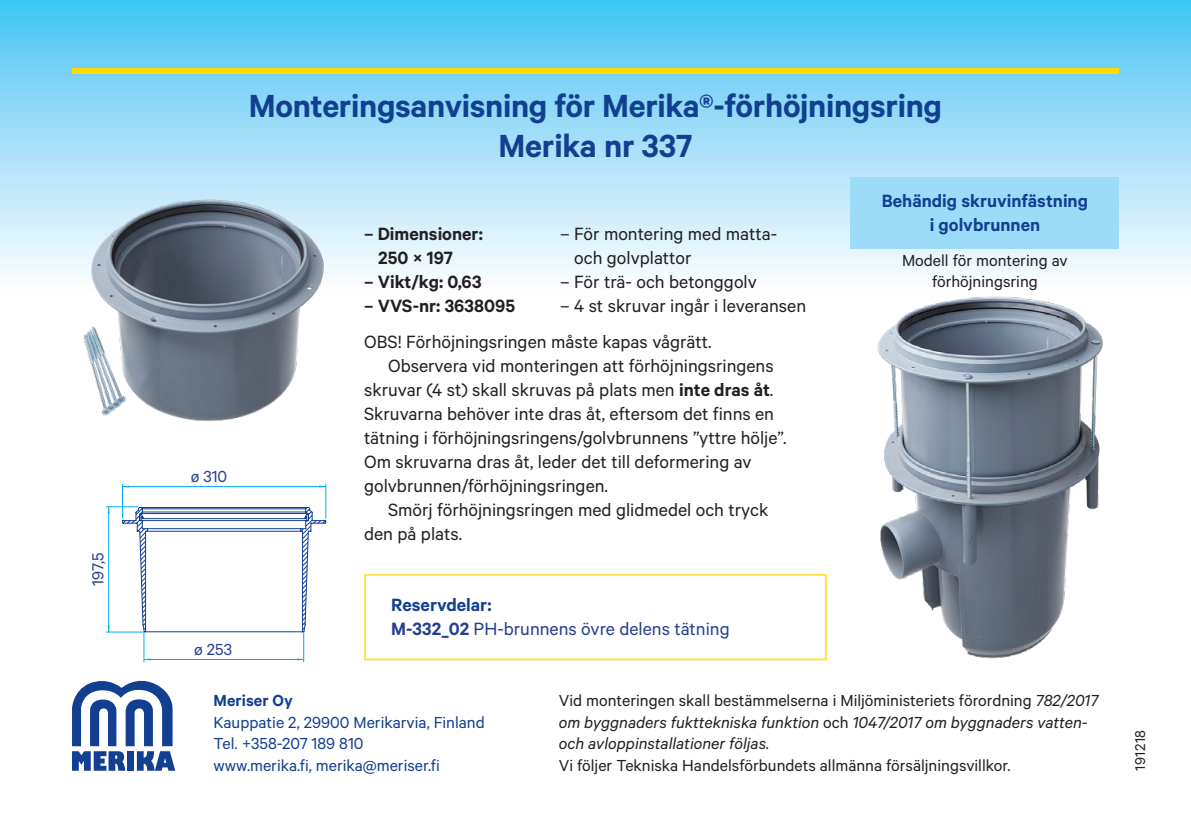
<style>
.page{position:relative;width:1191px;height:840px;background:#fff}
.page>*{position:absolute;margin:0;border:0;box-sizing:border-box;transform-origin:0 0}
.t1{font:600 36px "Calibre";letter-spacing:-.01em;color:#123f90}
.leipis_sis{font:20px/24px "Calibre";color:#231f20}
.Leipis{font:20px/24px "Calibre";color:#231f20}
.t2{font:600 20px "Calibre";color:#231f20}
.t3{font:600 20px "Calibre";color:#123f90}
.t4{font:20px "Calibre";color:#253f8e}
.t5{font:18px/21.6px "Calibre";color:#231f20;text-align:center}
.t6{font:italic 18px "Calibre";color:#231f20}
.t7{font:18px "Calibre";color:#123f90}
.t8{font:18px "Calibre";color:#253f8e}
.t9{font:600 18px "Calibre";color:#123f90}
.t10{font:16px "Calibre";letter-spacing:.025em;color:#231f20}
.s1{font-weight:600}
.s2{font-style:italic}
.s3{font-style:normal}
</style>
<div class="page">
<div style="left:0;top:0;width:1191px;height:289px;background:linear-gradient(to bottom,#46c4f4,#fffcfe)"></div>
<div style="left:72px;top:68px;width:1047px;height:5px;background:#ffdc01"></div>
<svg style="left:72px;top:680px;width:103px;height:90px"></svg>
<div style="left:851px;top:177px;width:268px;height:71px;background:#9cdcf8"></div>
<img style="left:57px;top:167px;width:286px;height:255px">
<hr style="left:122px;top:486px;width:204px;height:1px;background:#00aeef">
<hr style="left:325px;top:483px;width:1px;height:35px;background:#00aeef">
<hr style="left:122px;top:483px;width:1px;height:35px;background:#00aeef">
<hr style="left:108px;top:506px;width:1px;height:125px;background:#00aeef">
<hr style="left:106px;top:631px;width:38px;height:1px;background:#00aeef">
<hr style="left:106px;top:506px;width:32px;height:1px;background:#00aeef">
<svg style="left:121px;top:506px;width:206px;height:155px"></svg>
<img style="left:867px;top:274px;width:241px;height:385px">
<div style="left:364px;top:573px;width:463px;height:87px;border:2px solid #ffe34f"></div>
<p class="t8" style="left:87px;top:585px;width:34px;rotate:-90deg">197,5</p>
<p class="t8" style="left:191px;top:465px;width:38px">ø 310</p>
<p class="t1" style="left:249px;top:84px;width:694px">Monteringsanvisning för Merika®-förhöjningsring</p>
<p class="t1" style="left:498px;top:124px;width:195px">Merika nr 337</p>
<p class="leipis_sis" style="left:560px;top:221px;width:218px">– För montering med matta-</p>
<p class="leipis_sis" style="left:574px;top:245px;width:119px">och golvplattor</p>
<p class="leipis_sis" style="left:560px;top:269px;width:198px">– För trä- och betonggolv</p>
<p class="leipis_sis" style="left:560px;top:293px;width:247px">– 4 st skruvar ingår i leveransen</p>
<p class="Leipis" style="left:364px;top:329px;width:349px">OBS! Förhöjningsringen måste kapas vågrätt.</p>
<p class="leipis_sis" style="left:364px;top:353px;width:424px;text-indent:24px">Observera vid monteringen att förhöjningsringens skruvar (4 st) skall skruvas på plats men <span class="s1">inte dras åt</span>.<br>Skruvarna behöver inte dras åt, eftersom det finns en tätning i förhöjningsringens/golvbrunnens ”yttre hölje”.</p>
<p class="Leipis" style="left:364px;top:449px;width:389px">Om skruvarna dras åt, leder det till deformering av golvbrunnen/förhöjningsringen.</p>
<p class="leipis_sis" style="left:364px;top:497px;width:406px;text-indent:24px">Smörj förhöjningsringen med glidmedel och tryck den på plats.</p>
<p class="t2" style="left:364px;top:222px;width:120px">– Dimensioner:</p>
<p class="t2" style="left:378px;top:246px;width:76px">250 × 197</p>
<p class="t2" style="left:364px;top:270px;width:119px">– Vikt/kg: 0,63</p>
<p class="t2" style="left:364px;top:294px;width:152px">– VVS-nr: 3638095</p>
<p class="t3" style="left:881px;top:189px;width:208px">Behändig skruvinfästning</p>
<p class="t3" style="left:929px;top:213px;width:112px">i golvbrunnen</p>
<p class="t5" style="left:902px;top:248px;width:167px">Modell för montering av förhöjningsring</p>
<p class="t8" style="left:194px;top:638px;width:40px">ø 253</p>
<p class="t3" style="left:391px;top:592px;width:102px">Reservdelar:</p>
<p class="t4" style="left:391px;top:616px;width:340px"><span class="s1">M-332_02</span> PH-brunnens övre delens tätning</p>
<p class="t9" style="left:214px;top:689px;width:81px">Meriser Oy</p>
<p class="t7" style="left:214px;top:711px;width:273px">Kauppatie 2, 29900 Merikarvia, Finland</p>
<p class="t7" style="left:214px;top:732px;width:151px">Tel. +358-207 189 810</p>
<p class="t7" style="left:214px;top:754px;width:228px">www.merika.fi, merika@meriser.fi</p>
<p class="t5" style="left:559px;top:688px;width:541px">Vid monteringen skall bestämmelserna i Miljöministeriets förordning <span class="s2">782/2017</span></p>
<p class="t6" style="left:559px;top:711px;width:530px">om byggnaders fukttekniska funktion <span class="s3">och</span> 1047/2017 om byggnaders vatten-</p>
<p class="t6" style="left:559px;top:732px;width:212px">och avloppinstallationer följas.</p>
<p class="t5" style="left:559px;top:753px;width:453px">Vi följer Tekniska Handelsförbundets allmänna försäljningsvillkor.</p>
<p class="t10" style="left:1131px;top:770px;width:42px;rotate:-90deg">191218</p>
</div>
